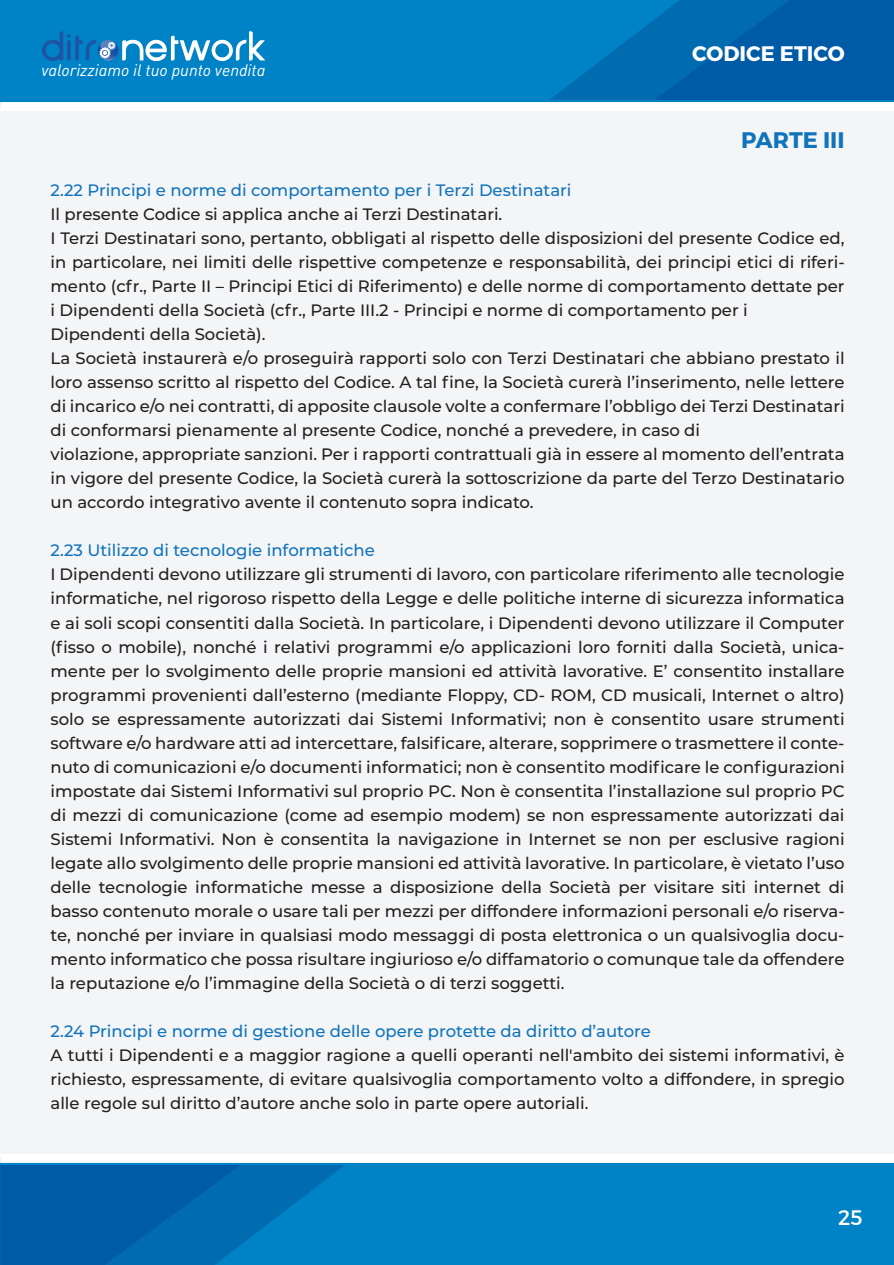
<style>
.page{position:relative;width:894px;height:1265px;background:#fff}
.page>*{position:absolute;margin:0;border:0;box-sizing:border-box;transform-origin:0 0}
.t1{font:700 22.5px "Montserrat";color:#1074bc}
.t2{font:700 21px "Montserrat";color:#fff}
.t3{font:21px "Montserrat";color:#fff}
.t4{font:500 16.5px/24px "Montserrat";color:#231f20;text-align:justify}
.t5{font:500 16.5px "Montserrat";color:#1074bc}
.t6{font:16.35px "DIN Regular Italic Alt";color:#fff}
</style>
<div class="page">
<div style="left:0;top:0;width:894px;height:1264px;background:#f4f5f6"></div>
<div style="left:0;top:1158px;width:894px;height:106px;background:#0082c6"></div>
<svg style="left:0;top:1165px;width:344px;height:99px"></svg>
<div style="left:0;top:1153px;width:894px;height:9px;background:#fff"></div>
<div style="left:0;top:0;width:894px;height:106px;background:#0082c6"></div>
<svg style="left:550px;top:0;width:344px;height:100px"></svg>
<div style="left:0;top:102px;width:894px;height:9px;background:#fff"></div>
<svg style="left:42px;top:31px;width:223px;height:31px"></svg>
<p class="t6" style="left:41px;top:64px;width:226px">valorizziamo il tuo punto vendita</p>
<p class="t2" style="left:692px;top:46px;width:154px">CODICE ETICO</p>
<h1 class="t1" style="left:741px;top:132px;width:105px">PARTE III</h1>
<p class="t5" style="left:50px;top:181px;width:522px">2.22 Principi e norme di comportamento per i Terzi Destinatari</p>
<p class="t4" style="left:50px;top:202px;width:796px;text-align:left">Il presente Codice si applica anche ai Terzi Destinatari.<br>I Terzi Destinatari sono, pertanto, obbligati al rispetto delle disposizioni del presente Codice ed, in particolare, nei limiti delle rispettive competenze e responsabilità, dei principi etici di riferi&shy;mento (cfr., Parte II – Principi Etici di Riferimento) e delle norme di comportamento dettate per i Dipendenti della Società (cfr., Parte III.2 - Principi e norme di comportamento per i Dipendenti della Società).<br>La Società instaurerà e/o proseguirà rapporti solo con Terzi Destinatari che abbiano prestato il loro assenso scritto al rispetto del Codice. A tal fine, la Società curerà l’inserimento, nelle lettere di incarico e/o nei contratti, di apposite clausole volte a confermare l’obbligo dei Terzi Destinatari di conformarsi pienamente al presente Codice, nonché a prevedere, in caso di<br>violazione, appropriate sanzioni. Per i rapporti contrattuali già in essere al momento dell’entrata in vigore del presente Codice, la Società curerà la sottoscrizione da parte del Terzo Destinatario un accordo integrativo avente il contenuto sopra indicato.</p>
<p class="t5" style="left:50px;top:541px;width:326px">2.23 Utilizzo di tecnologie informatiche</p>
<p class="t4" style="left:50px;top:562px;width:796px">I Dipendenti devono utilizzare gli strumenti di lavoro, con particolare riferimento alle tecnologie informatiche, nel rigoroso rispetto della Legge e delle politiche interne di sicurezza informatica e ai soli scopi consentiti dalla Società. In particolare, i Dipendenti devono utilizzare il Computer (fisso o mobile), nonché i relativi programmi e/o applicazioni loro forniti dalla Società, unica&shy;mente per lo svolgimento delle proprie mansioni ed attività lavorative. E’ consentito installare programmi provenienti dall’esterno (mediante Floppy, CD- ROM, CD musicali, Internet o altro) solo se espressamente autorizzati dai Sistemi Informativi; non è consentito usare strumenti software e/o hardware atti ad intercettare, falsificare, alterare, sopprimere o trasmettere il conte&shy;nuto di comunicazioni e/o documenti informatici; non è consentito modificare le configurazioni impostate dai Sistemi Informativi sul proprio PC. Non è consentita l’installazione sul proprio PC di mezzi di comunicazione (come ad esempio modem) se non espressamente autorizzati dai Sistemi Informativi. Non è consentita la navigazione in Internet se non per esclusive ragioni legate allo svolgimento delle proprie mansioni ed attività lavorative. In particolare, è vietato l’uso delle tecnologie informatiche messe a disposizione della Società per visitare siti internet di basso contenuto morale o usare tali per mezzi per diffondere informazioni personali e/o riserva&shy;te, nonché per inviare in qualsiasi modo messaggi di posta elettronica o un qualsivoglia docu&shy;mento informatico che possa risultare ingiurioso e/o diffamatorio o comunque tale da offendere la reputazione e/o l’immagine della Società o di terzi soggetti.</p>
<p class="t5" style="left:50px;top:1022px;width:602px">2.24 Principi e norme di gestione delle opere protette da diritto d’autore</p>
<p class="t4" style="left:50px;top:1043px;width:795px">A tutti i Dipendenti e a maggior ragione a quelli operanti nell'ambito dei sistemi informativi, è richiesto, espressamente, di evitare qualsivoglia comportamento volto a diffondere, in spregio alle regole sul diritto d’autore anche solo in parte opere autoriali.</p>
<p class="t3" style="left:838px;top:1205px;width:26px">25</p>
</div>
